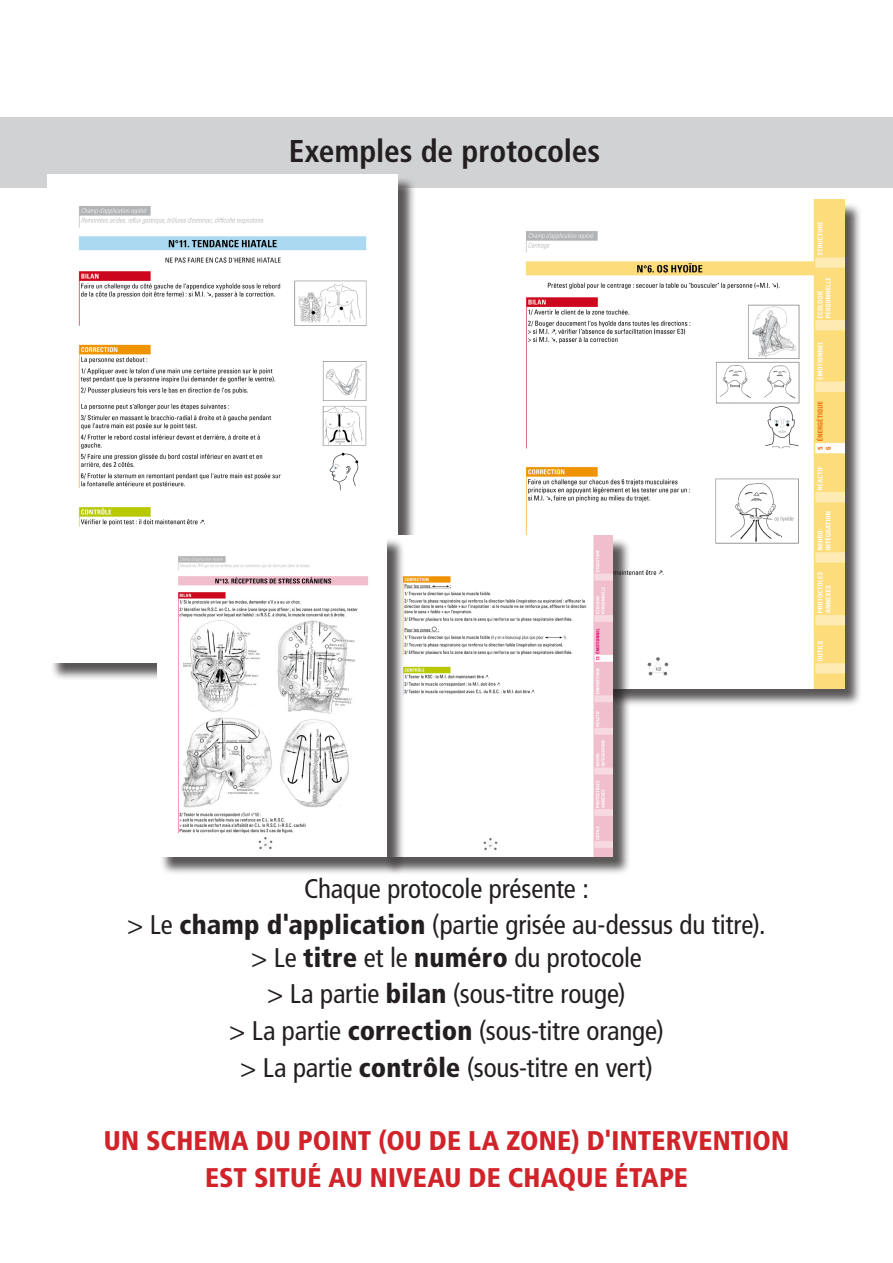
<style>
.page{position:relative;width:893px;height:1263px;background:#fff}
.page>*{position:absolute;margin:0;border:0;box-sizing:border-box;transform-origin:0 0}
.t1{font:700 condensed 31.5px "Frutiger LT Std";letter-spacing:-.005em;color:#231f20}
.t2{font:condensed 27px "Frutiger LT Std";letter-spacing:-.005em;color:#231f20}
.t3{font:900 condensed 27px "Frutiger LT Std";letter-spacing:.005em;color:#d1232a}
.s1{font-weight:900}
</style>
<div class="page">
<div style="left:0;top:117px;width:893px;height:71px;background:#d1d2d4"></div>
<div style="left:50px;top:177px;width:366px;height:504px;background:#231f20;opacity:.75"></div>
<img style="left:48px;top:174px;width:350px;height:489px">
<div style="left:496px;top:202px;width:366px;height:504px;background:#231f20;opacity:.75"></div>
<img style="left:496px;top:200px;width:348px;height:488px">
<div style="left:385px;top:538px;width:246px;height:338px;background:#231f20;opacity:.75"></div>
<img style="left:387px;top:536px;width:225px;height:321px">
<div style="left:160px;top:538px;width:246px;height:337px;background:#231f20;opacity:.75"></div>
<img style="left:157px;top:535px;width:230px;height:321px">
<p class="t1" style="left:289px;top:132px;width:313px">Exemples de protocoles</p>
<p class="t2" style="left:304px;top:872px;width:286px">Chaque protocole présente :</p>
<p class="t2" style="left:127px;top:909px;width:640px">&gt; Le <span class="s1">champ d'application</span> (partie grisée au-dessus du titre).</p>
<p class="t2" style="left:251px;top:942px;width:392px">&gt; Le <span class="s1">titre</span> et le <span class="s1">numéro</span> du protocole</p>
<p class="t2" style="left:267px;top:978px;width:360px">&gt; La partie <span class="s1">bilan</span> (sous-titre rouge)</p>
<p class="t2" style="left:229px;top:1015px;width:436px">&gt; La partie <span class="s1">correction</span> (sous-titre orange)</p>
<p class="t2" style="left:240px;top:1051px;width:414px">&gt; La partie <span class="s1">contrôle</span> (sous-titre en vert)</p>
<p class="t3" style="left:104px;top:1124px;width:687px">UN SCHEMA DU POINT (OU DE LA ZONE) D'INTERVENTION</p>
<p class="t3" style="left:205px;top:1161px;width:484px">EST SITUÉ AU NIVEAU DE CHAQUE ÉTAPE</p>
</div>
